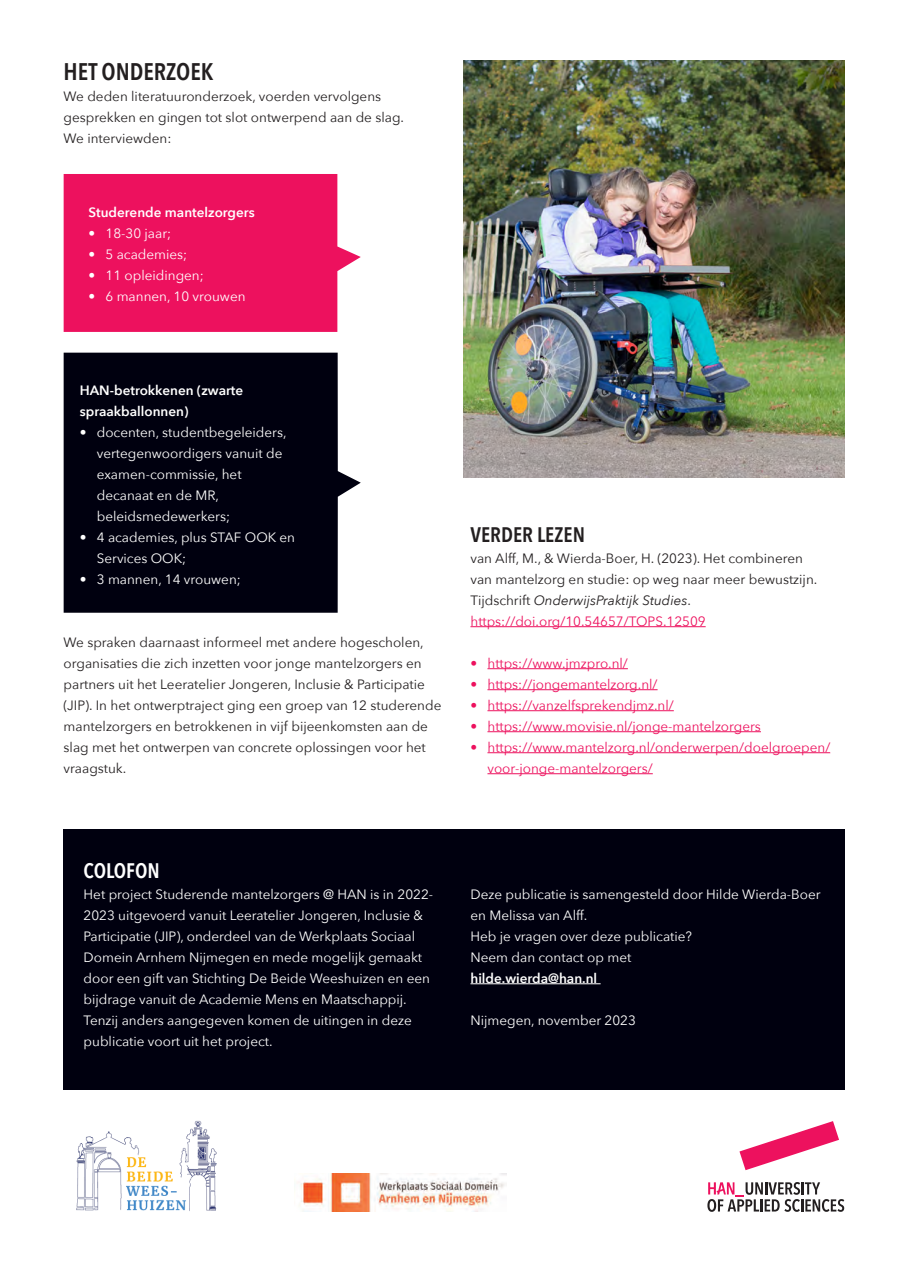
<style>
.page{position:relative;width:908px;height:1275px;background:#fff}
.page>*{position:absolute;margin:0;border:0;box-sizing:border-box;transform-origin:0 0}
.tussenkop{font:600 24px "Avenir Next Condensed";color:#231f20}
.Kop{font:600 21px "Avenir Next Condensed";color:#231f20}
.Kop-2{font:600 21px "Avenir Next Condensed";color:#fff}
._01__Tekst{font:13.5px/21px "Avenir Next";color:#fff}
._01__Tekst-2{font:13.5px/21px "Avenir Next";color:#231f20}
._01__Tekst-3{font:13.5px/21px "Avenir Next";color:#ed115e}
._01__Tekst-4{font:600 13.5px/21px "Avenir Next";color:#fff}
.s1{font-style:italic}
.s2{color:#ed115e}
</style>
<div class="page">
<img style="left:463px;top:60px;width:382px;height:417px">
<div style="left:64px;top:829px;width:781px;height:260px;background:#00000f"></div>
<hr style="left:470px;top:983px;width:131px;height:1px;background:#fff">
<img style="left:76px;top:1120px;width:141px;height:91px">
<img style="left:297px;top:1174px;width:210px;height:37px">
<svg style="left:739px;top:1121px;width:100px;height:49px"></svg>
<svg style="left:707px;top:1182px;width:137px;height:30px"></svg>
<svg style="left:64px;top:174px;width:297px;height:158px;background:#ee2068"></svg>
<svg style="left:64px;top:353px;width:297px;height:260px;background:#131321"></svg>
<hr style="left:470px;top:626px;width:236px;height:1px;background:#ed115e">
<hr style="left:487px;top:668px;width:141px;height:1px;background:#ed115e">
<hr style="left:487px;top:689px;width:171px;height:1px;background:#ed115e">
<hr style="left:487px;top:710px;width:187px;height:1px;background:#ed115e">
<hr style="left:487px;top:731px;width:274px;height:1px;background:#ed115e">
<hr style="left:487px;top:752px;width:343px;height:1px;background:#ed115e">
<hr style="left:487px;top:773px;width:166px;height:1px;background:#ed115e">
<p class="tussenkop" style="left:64px;top:50px;width:151px">HET ONDERZOEK</p>
<p class="_01__Tekst-2" style="left:64px;top:85px;width:342px">We deden literatuuronderzoek, voerden vervolgens gesprekken en gingen tot slot ontwerpend aan de slag.</p>
<p class="_01__Tekst-2" style="left:64px;top:127px;width:109px">We interviewden:</p>
<p class="_01__Tekst-4" style="left:89px;top:201px;width:168px">Studerende mantelzorgers</p>
<p class="_01__Tekst" style="left:89px;top:222px;width:84px">• 18-30 jaar;</p>
<p class="_01__Tekst" style="left:89px;top:243px;width:100px">• 5 academies;</p>
<p class="_01__Tekst" style="left:89px;top:264px;width:117px">• 11 opleidingen;</p>
<p class="_01__Tekst" style="left:89px;top:285px;width:159px">• 6 mannen, 10 vrouwen</p>
<p class="_01__Tekst-4" style="left:80px;top:380px;width:165px">HAN-betrokkenen (zwarte spraakballonnen)</p>
<p class="_01__Tekst" style="left:97px;top:421px;width:191px;text-indent:-17px">• docenten, studentbegeleiders, vertegenwoordigers vanuit de examen-commissie, het decanaat en de MR, beleidsmedewerkers;</p>
<p class="_01__Tekst" style="left:97px;top:526px;width:200px;text-indent:-17px">• 4 academies, plus STAF OOK en<br>Services OOK;</p>
<p class="_01__Tekst" style="left:80px;top:568px;width:163px">• 3 mannen, 14 vrouwen;</p>
<p class="_01__Tekst-2" style="left:64px;top:631px;width:379px">We spraken daarnaast informeel met andere hogescholen, organisaties die zich inzetten voor jonge mantelzorgers en partners uit het Leeratelier Jongeren, Inclusie &amp; Participatie (JIP). In het ontwerptraject ging een groep van 12 studerende mantelzorgers en betrokkenen in vijf bijeenkomsten aan de slag met het ontwerpen van concrete oplossingen voor het vraagstuk.</p>
<p class="Kop" style="left:470px;top:516px;width:116px">VERDER LEZEN</p>
<p class="_01__Tekst-2" style="left:470px;top:547px;width:348px">van Alff, M., &amp; Wierda-Boer, H. (2023). Het combineren van mantelzorg en studie: op weg naar meer bewustzijn.<br>Tijdschrift <span class="s1">OnderwijsPraktijk Studies</span>. <span class="s2">https://doi.org/10.54657/TOPS.12509</span></p>
<p class="_01__Tekst-3" style="left:470px;top:652px;width:159px">• https://www.jmzpro.nl/</p>
<p class="_01__Tekst-3" style="left:470px;top:673px;width:189px">• https://jongemantelzorg.nl/</p>
<p class="_01__Tekst-3" style="left:470px;top:694px;width:205px">• https://vanzelfsprekendjmz.nl/</p>
<p class="_01__Tekst-3" style="left:470px;top:715px;width:292px">• https://www.movisie.nl/jonge-mantelzorgers</p>
<p class="_01__Tekst-3" style="left:487px;top:736px;width:344px;text-indent:-17px">• https://www.mantelzorg.nl/onderwerpen/doelgroepen/ voor-jonge-mantelzorgers/</p>
<p class="Kop-2" style="left:84px;top:852px;width:78px">COLOFON</p>
<p class="_01__Tekst" style="left:84px;top:883px;width:351px">Het project Studerende mantelzorgers @ HAN is in 2022- 2023 uitgevoerd vanuit Leeratelier Jongeren, Inclusie &amp; Participatie (JIP), onderdeel van de Werkplaats Sociaal Domein Arnhem Nijmegen en mede mogelijk gemaakt door een gift van Stichting De Beide Weeshuizen en een bijdrage vanuit de Academie Mens en Maatschappij.<br>Tenzij anders aangegeven komen de uitingen in deze publicatie voort uit het project.</p>
<p class="_01__Tekst" style="left:470px;top:883px;width:352px">Deze publicatie is samengesteld door Hilde Wierda-Boer</p>
<p class="_01__Tekst" style="left:470px;top:904px;width:118px">en Melissa van Alff.</p>
<p class="_01__Tekst" style="left:470px;top:925px;width:223px">Heb je vragen over deze publicatie?</p>
<p class="_01__Tekst" style="left:470px;top:946px;width:162px">Neem dan contact op met</p>
<p class="_01__Tekst-4" style="left:470px;top:967px;width:128px">hilde.wierda@han.nl</p>
<p class="_01__Tekst" style="left:470px;top:1009px;width:167px">Nijmegen, november 2023</p>
</div>
